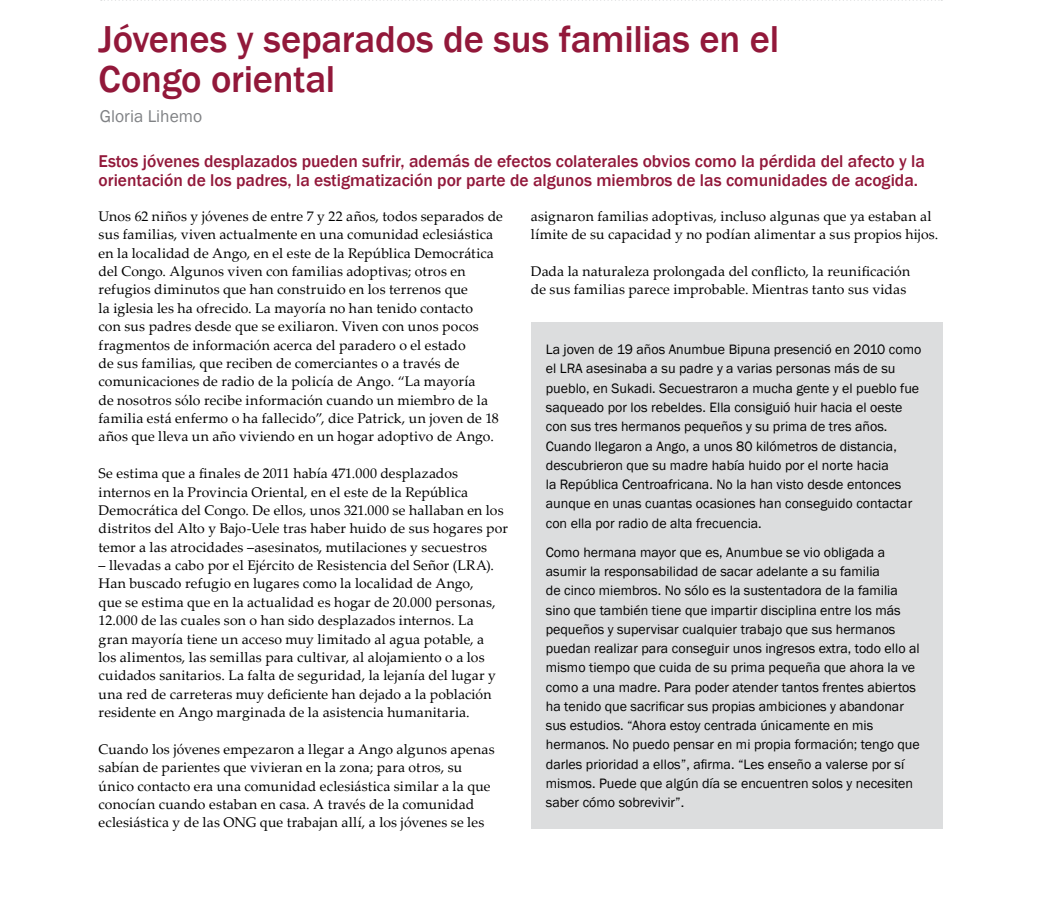
<style>
.page{position:relative;width:1041px;height:913px;background:#fff}
.page>*{position:absolute;margin:0;border:0;box-sizing:border-box;transform-origin:0 0}
.t1{font:500 38.5px/40.2px "Franklin Gothic";letter-spacing:-.005em;color:#92183a}
.t2{font:500 17.5px/18.4px "Franklin Gothic";color:#92183a}
.t3{font:17.5px "Franklin Gothic";color:#808285}
.t4{font:14px/18.4px "Palatino Linotype";letter-spacing:.01em;color:#000}
.t5{font:14px/19.2px "Franklin Gothic";color:#000}
</style>
<div class="page">
<div style="left:531px;top:322px;width:412px;height:506px;background:#dcddde"></div>
<svg style="left:101px;top:0;width:841px;height:1px"></svg>
<h1 class="t1" style="left:99px;top:19px;width:682px">Jóvenes y separados de sus familias en el<br>Congo oriental</h1>
<p class="t3" style="left:100px;top:105px;width:104px">Gloria Lihemo</p>
<p class="t2" style="left:99px;top:152px;width:828px">Estos jóvenes desplazados pueden sufrir, además de efectos colaterales obvios como la pérdida del afecto y la orientación de los padres, la estigmatización por parte de algunos miembros de las comunidades de acogida.</p>
<p class="t4" style="left:99px;top:206px;width:406px">Unos 62 niños y jóvenes de entre 7 y 22 años, todos separados de sus familias, viven actualmente en una comunidad eclesiástica en la localidad de Ango, en el este de la República Democrática del Congo. Algunos viven con familias adoptivas; otros en refugios diminutos que han construido en los terrenos que<br>la iglesia les ha ofrecido. La mayoría no han tenido contacto<br>con sus padres desde que se exiliaron. Viven con unos pocos fragmentos de información acerca del paradero o el estado<br>de sus familias, que reciben de comerciantes o a través de comunicaciones de radio de la policía de Ango. “La mayoría<br>de nosotros sólo recibe información cuando un miembro de la familia está enfermo o ha fallecido”, dice Patrick, un joven de 18 años que lleva un año viviendo en un hogar adoptivo de Ango.</p>
<p class="t4" style="left:99px;top:463px;width:411px">Se estima que a finales de 2011 había 471.000 desplazados internos en la Provincia Oriental, en el este de la República Democrática del Congo. De ellos, unos 321.000 se hallaban en los distritos del Alto y Bajo-Uele tras haber huido de sus hogares por temor a las atrocidades –asesinatos, mutilaciones y secuestros</p>
<p class="t4" style="left:99px;top:555px;width:399px">– llevadas a cabo por el Ejército de Resistencia del Señor (LRA).<br>Han buscado refugio en lugares como la localidad de Ango, que se estima que en la actualidad es hogar de 20.000 personas, 12.000 de las cuales son o han sido desplazados internos. La gran mayoría tiene un acceso muy limitado al agua potable, a los alimentos, las semillas para cultivar, al alojamiento o a los cuidados sanitarios. La falta de seguridad, la lejanía del lugar y una red de carreteras muy deficiente han dejado a la población residente en Ango marginada de la asistencia humanitaria.</p>
<p class="t4" style="left:99px;top:739px;width:397px">Cuando los jóvenes empezaron a llegar a Ango algunos apenas sabían de parientes que vivieran en la zona; para otros, su único contacto era una comunidad eclesiástica similar a la que conocían cuando estaban en casa. A través de la comunidad eclesiástica y de las ONG que trabajan allí, a los jóvenes se les</p>
<p class="t4" style="left:531px;top:206px;width:409px">asignaron familias adoptivas, incluso algunas que ya estaban al límite de su capacidad y no podían alimentar a sus propios hijos.</p>
<p class="t4" style="left:531px;top:261px;width:381px">Dada la naturaleza prolongada del conflicto, la reunificación de sus familias parece improbable. Mientras tanto sus vidas</p>
<p class="t5" style="left:546px;top:340px;width:377px">La joven de 19 años Anumbue Bipuna presenció en 2010 como el LRA asesinaba a su padre y a varias personas más de su pueblo, en Sukadi. Secuestraron a mucha gente y el pueblo fue saqueado por los rebeldes. Ella consiguió huir hacia el oeste con sus tres hermanos pequeños y su prima de tres años.<br>Cuando llegaron a Ango, a unos 80 kilómetros de distancia, descubrieron que su madre había huido por el norte hacia<br>la República Centroafricana. No la han visto desde entonces aunque en unas cuantas ocasiones han conseguido contactar con ella por radio de alta frecuencia.</p>
<p class="t5" style="left:546px;top:542px;width:375px">Como hermana mayor que es, Anumbue se vio obligada a asumir la responsabilidad de sacar adelante a su familia<br>de cinco miembros. No sólo es la sustentadora de la familia sino que también tiene que impartir disciplina entre los más pequeños y supervisar cualquier trabajo que sus hermanos puedan realizar para conseguir unos ingresos extra, todo ello al mismo tiempo que cuida de su prima pequeña que ahora la ve como a una madre. Para poder atender tantos frentes abiertos ha tenido que sacrificar sus propias ambiciones y abandonar sus estudios. “Ahora estoy centrada únicamente en mis hermanos. No puedo pensar en mi propia formación; tengo que darles prioridad a ellos”, afirma. “Les enseño a valerse por sí mismos. Puede que algún día se encuentren solos y necesiten saber cómo sobrevivir”.</p>
</div>
